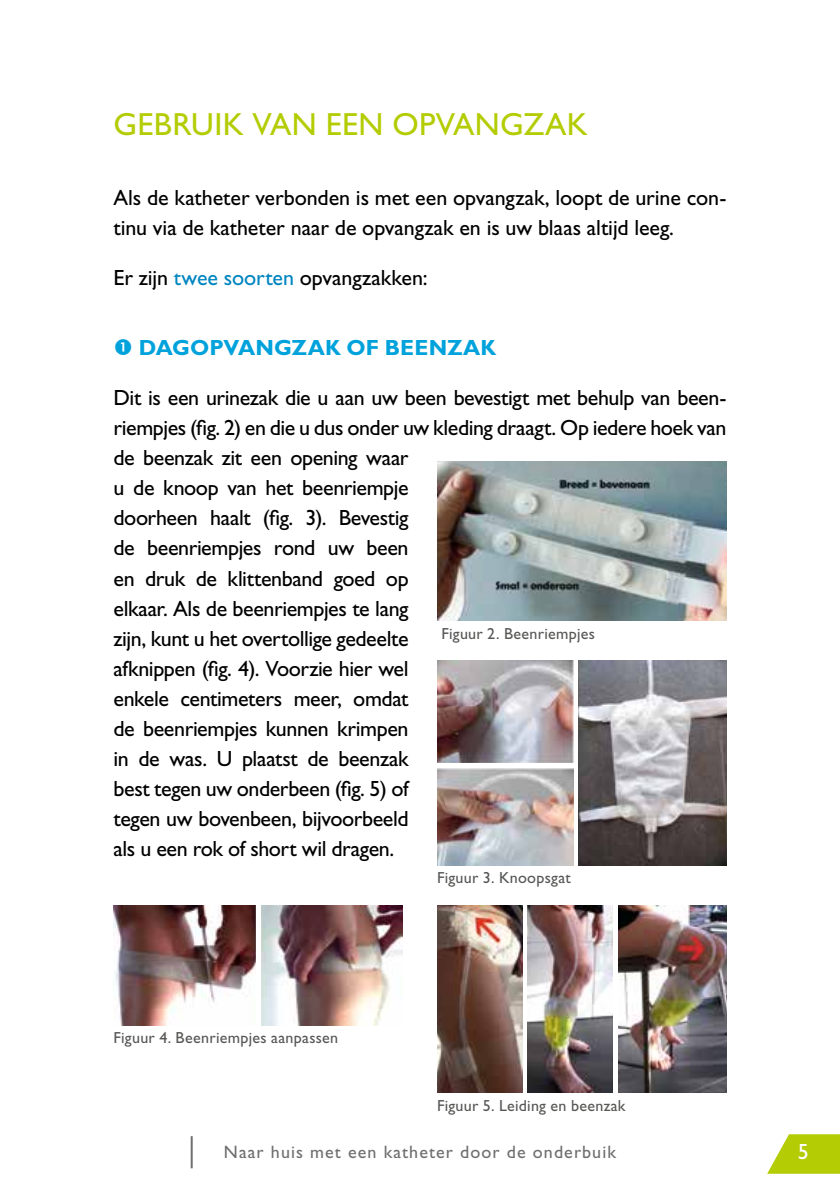
<style>
.page{position:relative;width:840px;height:1191px;background:#fff}
.page>*{position:absolute;margin:0;border:0;box-sizing:border-box;transform-origin:0 0}
.t1{font:32px "Gill Sans Std";letter-spacing:.01em;color:#b4cc04}
.t2{font:22px/30px "Gill Sans Std";letter-spacing:-.015em;color:#000}
.t3{font:700 22px "Gill Sans Std";color:#00a2dc}
.t4{font:22px "Gill Sans Std";color:#fff}
.t5{font:18px "Gill Sans Std";letter-spacing:.06em;color:#706f6f}
.t6{font:16px "Gill Sans Std";letter-spacing:.015em;color:#575756}
.s1{color:#0085c0}
</style>
<div class="page">
<svg style="left:767px;top:1134px;width:72px;height:39px"></svg>
<hr style="left:190px;top:1136px;width:2px;height:32px;background:#706f6f">
<img style="left:437px;top:461px;width:289px;height:159px">
<img style="left:578px;top:661px;width:148px;height:204px">
<img style="left:437px;top:661px;width:136px;height:102px">
<img style="left:437px;top:768px;width:136px;height:97px">
<img style="left:113px;top:905px;width:142px;height:120px">
<img style="left:261px;top:905px;width:142px;height:120px">
<img style="left:437px;top:905px;width:85px;height:187px">
<img style="left:618px;top:905px;width:108px;height:187px">
<img style="left:527px;top:905px;width:85px;height:187px">
<h1 class="t1" style="left:113px;top:106px;width:475px">GEBRUIK VAN EEN OPVANGZAK</h1>
<p class="t2" style="left:113px;top:183px;width:614px">Als de katheter verbonden is met een opvangzak, loopt de urine con&shy;tinu via de katheter naar de opvangzak en is uw blaas altijd leeg.</p>
<p class="t2" style="left:113px;top:263px;width:315px">Er zijn <span class="s1">twee soorten</span> opvangzakken:</p>
<p class="t3" style="left:139px;top:335px;width:359px">DAGOPVANGZAK OF BEENZAK</p>
<p class="t2" style="left:113px;top:383px;width:614px">Dit is een urinezak die u aan uw been bevestigt met behulp van been&shy;riempjes (fig. 2) en die u dus onder uw kleding draagt. Op iedere hoek van de beenzak zit een opening waar<br>u de knoop van het beenriempje<br>doorheen haalt (fig. 3). Bevestig<br>de beenriempjes rond uw been<br>en druk de klittenband goed op<br>elkaar. Als de beenriempjes te lang<br>zijn, kunt u het overtollige gedeelte<br>afknippen (fig. 4). Voorzie hier wel<br>enkele centimeters meer, omdat<br>de beenriempjes kunnen krimpen<br>in de was. U plaatst de beenzak<br>best tegen uw onderbeen (fig. 5) of<br>tegen uw bovenbeen, bijvoorbeeld<br>als u een rok of short wil dragen.</p>
<p class="t6" style="left:441px;top:624px;width:155px">Figuur 2. Beenriempjes</p>
<p class="t6" style="left:113px;top:1028px;width:226px">Figuur 4. Beenriempjes aanpassen</p>
<p class="t6" style="left:437px;top:868px;width:135px">Figuur 3. Knoopsgat</p>
<p class="t6" style="left:437px;top:1096px;width:190px">Figuur 5. Leiding en beenzak</p>
<p class="t5" style="left:224px;top:1141px;width:393px">Naar huis met een katheter door de onderbuik</p>
<p class="t4" style="left:797px;top:1138px;width:12px">5</p>
</div>
